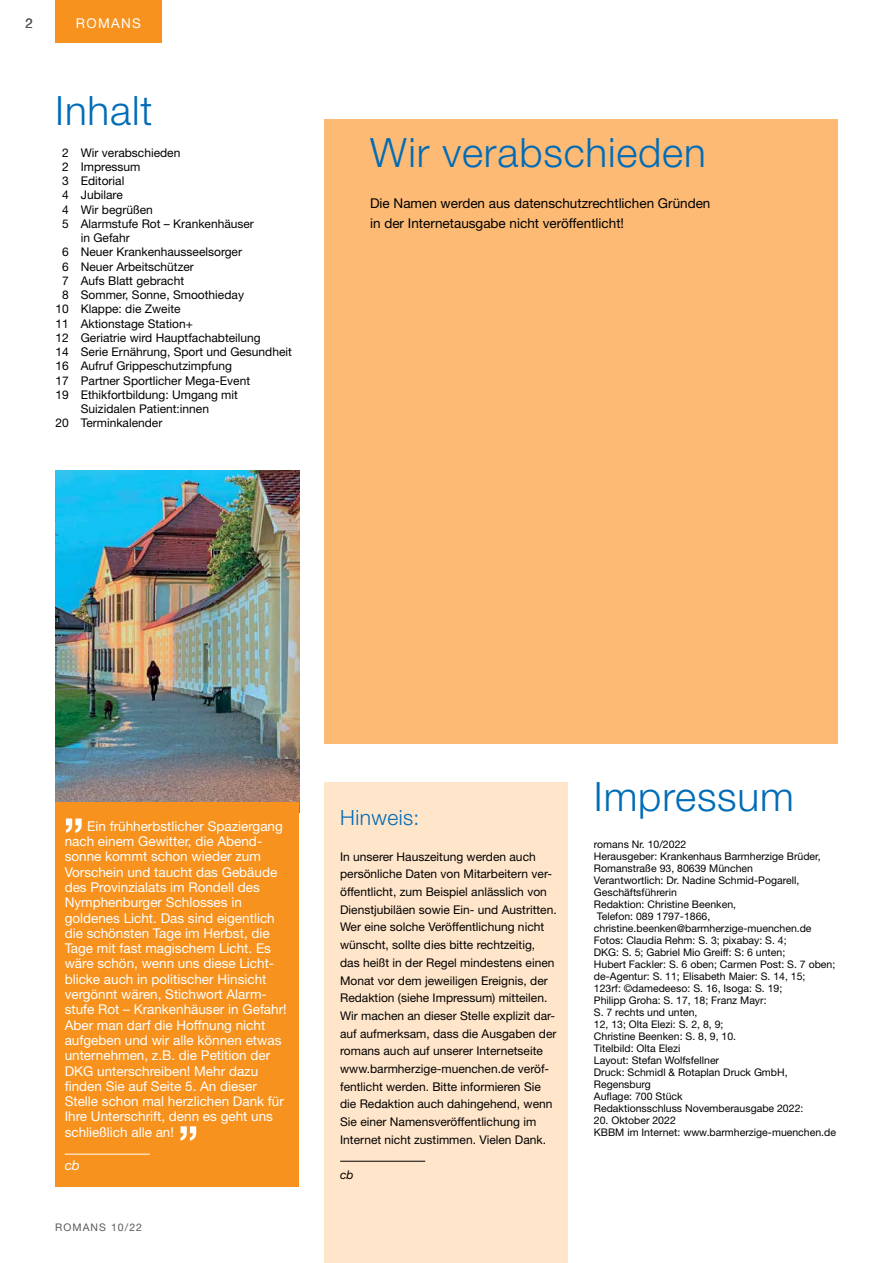
<style>
.page{position:relative;width:893px;height:1263px;background:#fff}
.page>*{position:absolute;margin:0;border:0;box-sizing:border-box;transform-origin:0 0}
.t1{font:300 40.5px "Helvetica Neue LT Std";letter-spacing:.02em;color:#006cb7}
.t2{font:300 21px "Helvetica Neue LT Std";letter-spacing:.02em;color:#006cb7}
.t3{font:13.5px/15.3px "Helvetica Neue LT Std";color:#fff}
.t4{font:13.5px/19.5px "Helvetica Neue LT Std";color:#000}
.t5{font:13.5px "Helvetica Neue";letter-spacing:.1em;color:#fff}
.t6{font:italic 13.5px "Helvetica Neue LT Std";color:#fff}
.t7{font:13.5px "Helvetica Neue";color:#58595b}
.t8{font:12px/17.7px "Helvetica Neue LT Std";color:#000}
.t9{font:italic 12px "Helvetica Neue LT Std";color:#000}
.t10{font:10.5px/12px "Helvetica Neue LT Std";color:#000}
.t11{font:10.5px "Helvetica Neue";letter-spacing:.1em;color:#58595b}
</style>
<div class="page">
<img style="left:55px;top:470px;width:244px;height:332px">
<div style="left:325px;top:782px;width:243px;height:481px;background:#ffe5ca"></div>
<div style="left:55px;top:802px;width:244px;height:384px;background:#f7921e"></div>
<hr style="left:340px;top:1161px;width:85px;height:1px;background:#000">
<hr style="left:65px;top:1154px;width:85px;height:1px;background:#fff">
<svg style="left:180px;top:1126px;width:16px;height:14px"></svg>
<svg style="left:66px;top:818px;width:16px;height:15px"></svg>
<div style="left:325px;top:119px;width:513px;height:624px;background:#fcba75"></div>
<div style="left:55px;top:0;width:107px;height:43px;background:#f7921e"></div>
<p class="t7" style="left:26px;top:15px;width:9px">2</p>
<p class="t5" style="left:76px;top:15px;width:67px">ROMANS</p>
<h1 class="t1" style="left:55px;top:86px;width:99px">Inhalt</h1>
<p class="t8" style="left:62px;top:143px;width:120px">2 Wir verabschieden</p>
<p class="t8" style="left:62px;top:158px;width:80px">2 Impressum</p>
<p class="t8" style="left:62px;top:172px;width:64px">3 Editorial</p>
<p class="t8" style="left:62px;top:186px;width:62px">4 Jubilare</p>
<p class="t8" style="left:62px;top:200px;width:92px">4 Wir begrüßen</p>
<p class="t8" style="left:62px;top:215px;width:193px">5 Alarmstufe Rot – Krankenhäuser</p>
<p class="t8" style="left:81px;top:229px;width:50px">in Gefahr</p>
<p class="t8" style="left:62px;top:243px;width:181px">6 Neuer Krankenhausseelsorger</p>
<p class="t8" style="left:62px;top:257px;width:133px">6 Neuer Arbeitschützer</p>
<p class="t8" style="left:62px;top:272px;width:124px">7 Aufs Blatt gebracht</p>
<p class="t8" style="left:62px;top:286px;width:183px">8 Sommer, Sonne, Smoothieday</p>
<p class="t8" style="left:55px;top:300px;width:127px">10 Klappe: die Zweite</p>
<p class="t8" style="left:55px;top:314px;width:139px">11 Aktionstage Station+</p>
<p class="t8" style="left:55px;top:329px;width:207px">12 Geriatrie wird Hauptfachabteilung</p>
<p class="t8" style="left:55px;top:343px;width:238px">14 Serie Ernährung, Sport und Gesundheit</p>
<p class="t8" style="left:55px;top:357px;width:178px">16 Aufruf Grippeschutzimpfung</p>
<p class="t8" style="left:55px;top:371px;width:196px">17 Partner Sportlicher Mega-Event</p>
<p class="t8" style="left:55px;top:386px;width:184px">19 Ethikfortbildung: Umgang mit</p>
<p class="t8" style="left:81px;top:400px;width:130px">Suizidalen Patient:innen</p>
<p class="t8" style="left:55px;top:414px;width:108px">20 Terminkalender</p>
<h1 class="t1" style="left:370px;top:128px;width:337px">Wir verabschieden</h1>
<p class="t4" style="left:370px;top:194px;width:342px">Die Namen werden aus datenschutzrechtlichen Gründen in der Internetausgabe nicht veröffentlicht!</p>
<p class="t3" style="left:65px;top:818px;width:224px;text-indent:23px">Ein frühherbstlicher Spaziergang nach einem Gewitter, die Abend&shy;sonne kommt schon wieder zum<br>Vorschein und taucht das Gebäude des Provinzialats im Rondell des<br>Nymphenburger Schlosses in goldenes Licht. Das sind eigentlich die schönsten Tage im Herbst, die<br>Tage mit fast magischem Licht. Es wäre schön, wenn uns diese Licht&shy;blicke auch in politischer Hinsicht vergönnt wären, Stichwort Alarm&shy;stufe Rot – Krankenhäuser in Gefahr!<br>Aber man darf die Hoffnung nicht aufgeben und wir alle können etwas unternehmen, z.B. die Petition der<br>DKG unterschreiben! Mehr dazu finden Sie auf Seite 5. An dieser<br>Stelle schon mal herzlichen Dank für<br>Ihre Unterschrift, denn es geht uns schließlich alle an!</p>
<p class="t6" style="left:65px;top:1156px;width:17px">cb</p>
<p class="t11" style="left:55px;top:1221px;width:88px">ROMANS 10/22</p>
<h2 class="t2" style="left:340px;top:805px;width:81px">Hinweis:</h2>
<p class="t8" style="left:340px;top:847px;width:218px">In unserer Hauszeitung werden auch persönliche Daten von Mitarbeitern ver&shy;öffentlicht, zum Beispiel anlässlich von Dienstjubiläen sowie Ein- und Austritten.<br>Wer eine solche Veröffentlichung nicht wünscht, sollte dies bitte rechtzeitig, das heißt in der Regel mindestens einen Monat vor dem jeweiligen Ereignis, der Redaktion (siehe Impressum) mitteilen.<br>Wir machen an dieser Stelle explizit dar&shy;auf aufmerksam, dass die Ausgaben der romans auch auf unserer Internetseite www.barmherzige-muenchen.de veröf&shy;fentlicht werden. Bitte informieren Sie die Redaktion auch dahingehend, wenn Sie einer Namensveröffentlichung im Internet nicht zustimmen. Vielen Dank.</p>
<p class="t9" style="left:340px;top:1168px;width:15px">cb</p>
<h1 class="t1" style="left:594px;top:772px;width:201px">Impressum</h1>
<p class="t10" style="left:594px;top:838px;width:243px">romans Nr. 10/2022<br>Herausgeber: Krankenhaus Barmherzige Brüder, Romanstraße 93, 80639 München<br>Verantwortlich: Dr. Nadine Schmid-Pogarell, Geschäftsführerin<br>Redaktion: Christine Beenken,<br>Telefon: 089 1797-1866, christine.beenken@barmherzige-muenchen.de Fotos: Claudia Rehm: S. 3; pixabay: S. 4;<br>DKG: S. 5; Gabriel Mio Greiff: S: 6 unten;<br>Hubert Fackler: S. 6 oben; Carmen Post: S. 7 oben; de-Agentur: S. 11; Elisabeth Maier: S. 14, 15;<br>123rf: ©damedeeso: S. 16, Isoga: S. 19;<br>Philipp Groha: S. 17, 18; Franz Mayr:<br>S. 7 rechts und unten,<br>12, 13; Olta Elezi: S. 2, 8, 9;<br>Christine Beenken: S. 8, 9, 10.<br>Titelbild: Olta Elezi<br>Layout: Stefan Wolfsfellner<br>Druck: Schmidl &amp; Rotaplan Druck GmbH, Regensburg<br>Auflage: 700 Stück<br>Redaktionsschluss Novemberausgabe 2022:</p>
<p class="t10" style="left:594px;top:1114px;width:244px">20. Oktober 2022<br>KBBM im Internet: www.barmherzige-muenchen.de</p>
</div>
